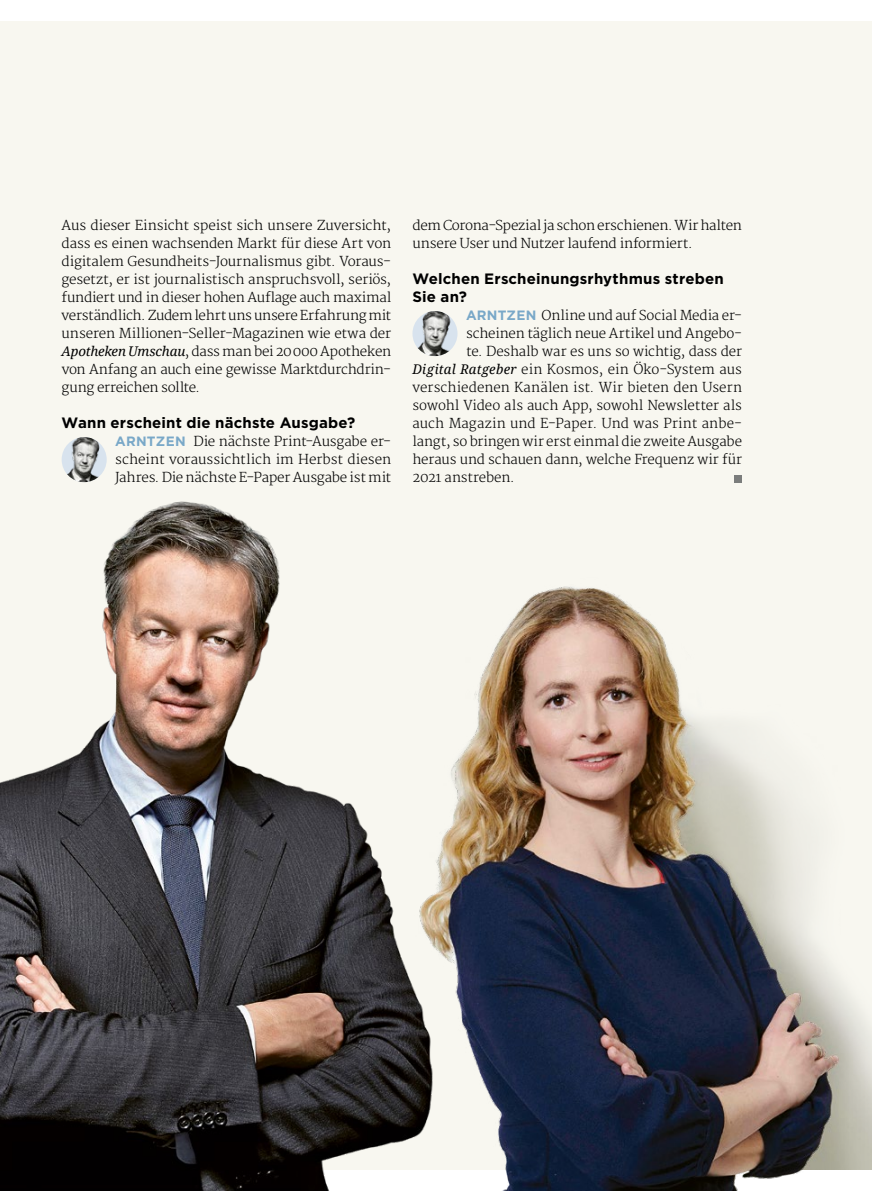
<style>
.page{position:relative;width:893px;height:1191px;background:#fff}
.page>*{position:absolute;margin:0;border:0;box-sizing:border-box;transform-origin:0 0}
.t1{font:700 15px/18px "Gotham";letter-spacing:.01em;color:#000}
.t2{font:300 13.35px/18px "Merriweather";letter-spacing:-.01em;color:#000;text-align:justify}
.t3{font:300 13.35px "Merriweather";letter-spacing:.015em;color:#000}
.s1{font-family:"Droid Serif";font-weight:400;font-style:italic}
.s2{font-family:"Gotham";font-weight:700;font-size:13.5px;color:#79a8c8}
</style>
<div class="page">
<div style="left:0;top:21px;width:872px;height:1148px;background:#f8f7f0"></div>
<img style="left:0;top:437px;width:250px;height:754px">
<img style="left:62px;top:437px;width:45px;height:45px;border-radius:23px">
<img style="left:412px;top:311px;width:45px;height:45px;border-radius:23px">
<div style="left:735px;top:475px;width:7px;height:7px;background:#7b7d7c"></div>
<img style="left:119px;top:527px;width:753px;height:664px">
<p class="t2" style="left:62px;top:217px;width:331px">Aus dieser Einsicht speist sich unsere Zuversicht, dass es einen wachsenden Markt für diese Art von digitalem Gesundheits-Journalismus gibt. Voraus&shy;gesetzt, er ist journalistisch anspruchsvoll, seriös, fundiert und in dieser hohen Auflage auch maximal verständlich. Zudem lehrt uns unsere Erfahrung mit unseren Millionen-Seller-Magazinen wie etwa der <span class="s1">Apotheken Umschau</span>, dass man bei 20000 Apotheken von Anfang an auch eine gewisse Marktdurchdrin&shy;gung erreichen sollte.</p>
<p class="t1" style="left:62px;top:414px;width:295px">Wann erscheint die nächste Ausgabe?</p>
<p class="t2" style="left:115px;top:433px;width:277px"><span class="s2">ARNTZEN</span> Die nächste Print-Ausgabe er&shy;scheint voraussichtlich im Herbst diesen Jahres. Die nächste E-Paper Ausgabe ist mit</p>
<p class="t2" style="left:412px;top:217px;width:331px">dem Corona-Spezial ja schon erschienen. Wir halten unsere User und Nutzer laufend informiert.</p>
<p class="t1" style="left:412px;top:270px;width:313px">Welchen Erscheinungsrhythmus streben<br>Sie an?</p>
<p class="t2" style="left:466px;top:307px;width:277px"><span class="s2">ARNTZEN</span> Online und auf Social Media er-</p>
<p class="t2" style="left:466px;top:325px;width:277px">scheinen täglich neue Artikel und Angebo-</p>
<p class="t2" style="left:466px;top:343px;width:277px">te. Deshalb war es uns so wichtig, dass der</p>
<p class="t2" style="left:412px;top:361px;width:331px"><span class="s1">Digital Ratgeber</span> ein Kosmos, ein Öko-System aus</p>
<p class="t2" style="left:412px;top:379px;width:331px">verschiedenen Kanälen ist. Wir bieten den Usern</p>
<p class="t2" style="left:412px;top:397px;width:331px">sowohl Video als auch App, sowohl Newsletter als</p>
<p class="t3" style="left:412px;top:416px;width:331px">auch Magazin und E-Paper. Und was Print anbe-</p>
<p class="t2" style="left:412px;top:433px;width:331px">langt, so bringen wir erst einmal die zweite Ausgabe</p>
<p class="t2" style="left:412px;top:451px;width:331px">heraus und schauen dann, welche Frequenz wir für</p>
<p class="t2" style="left:412px;top:469px;width:104px">2021 anstreben.</p>
</div>
